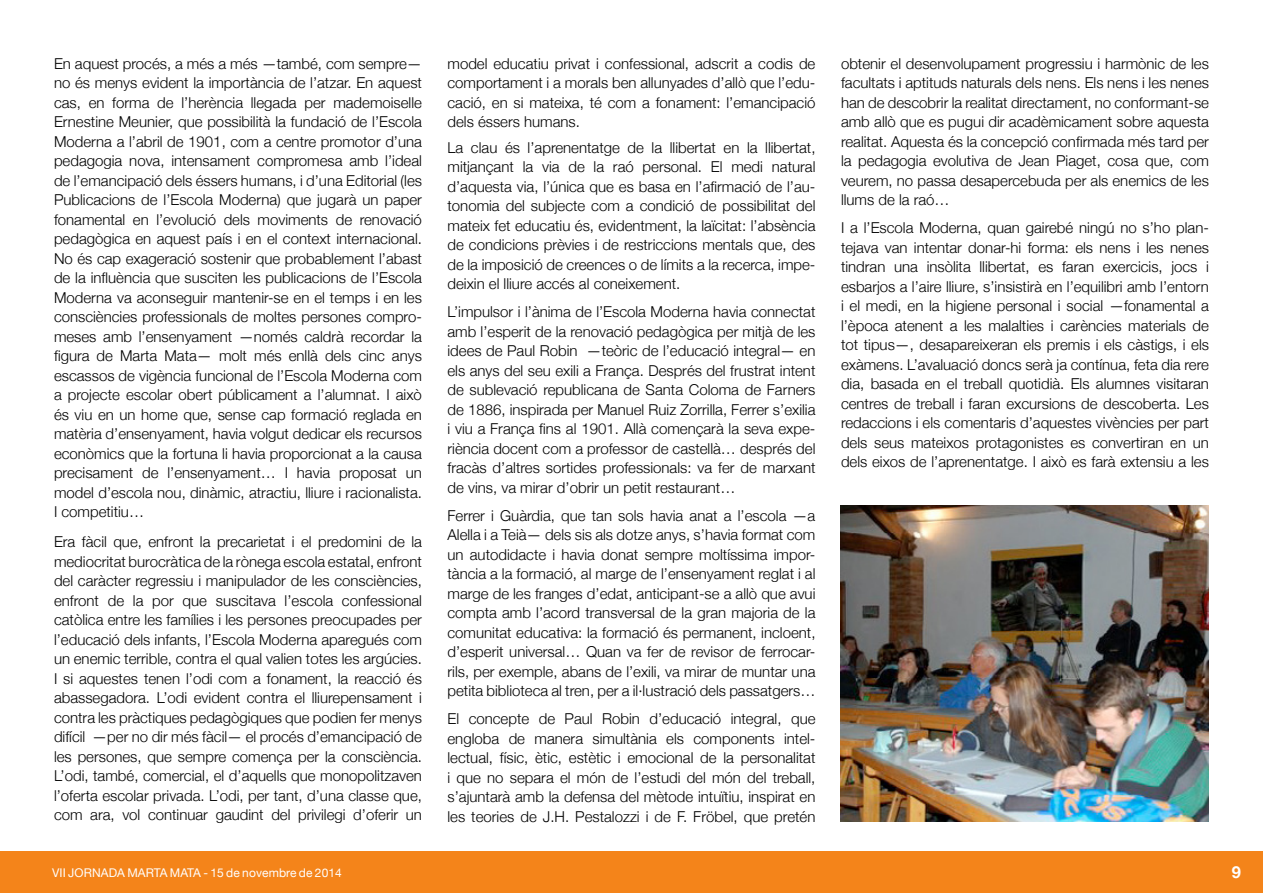
<style>
.page{position:relative;width:1263px;height:893px;background:#fff}
.page>*{position:absolute;margin:0;border:0;box-sizing:border-box;transform-origin:0 0}
.t1{font:700 16.5px "Helvetica Neue";color:#fff}
.t2{font:300 15px/19.5px "Helvetica Neue";color:#000;text-align:justify}
.t3{font:12px "Helvetica Neue";letter-spacing:.01em;color:#fff}
</style>
<div class="page">
<div style="left:0;top:851px;width:1263px;height:42px;background:#f4841a"></div>
<img style="left:840px;top:506px;width:369px;height:316px">
<p class="t2" style="left:54px;top:53px;width:369px">En aquest procés, a més a més —també, com sempre— no és menys evident la importància de l’atzar. En aquest cas, en forma de l’herència llegada per mademoiselle Ernestine Meunier, que possibilità la fundació de l’Escola Moderna a l’abril de 1901, com a centre promotor d’una pedagogia nova, intensament compromesa amb l’ideal de l’emancipació dels éssers humans, i d’una Editorial (les Publicacions de l’Escola Moderna) que jugarà un paper fonamental en l’evolució dels moviments de renovació pedagògica en aquest país i en el context internacional.<br>No és cap exageració sostenir que probablement l’abast de la influència que susciten les publicacions de l’Escola Moderna va aconseguir mantenir-se en el temps i en les consciències professionals de moltes persones compro&shy;meses amb l’ensenyament —només caldrà recordar la figura de Marta Mata— molt més enllà dels cinc anys escassos de vigència funcional de l’Escola Moderna com a projecte escolar obert públicament a l’alumnat. I això és viu en un home que, sense cap formació reglada en matèria d’ensenyament, havia volgut dedicar els recursos econòmics que la fortuna li havia proporcionat a la causa precisament de l’ensenyament… I havia proposat un model d’escola nou, dinàmic, atractiu, lliure i racionalista.<br>I competitiu…</p>
<p class="t2" style="left:54px;top:532px;width:369px">Era fàcil que, enfront la precarietat i el predomini de la mediocritat burocràtica de la rònega escola estatal, enfront del caràcter regressiu i manipulador de les consciències, enfront de la por que suscitava l’escola confessional catòlica entre les famílies i les persones preocupades per l’educació dels infants, l’Escola Moderna aparegués com un enemic terrible, contra el qual valien totes les argúcies.<br>I si aquestes tenen l’odi com a fonament, la reacció és abassegadora. L’odi evident contra el lliurepensament i contra les pràctiques pedagògiques que podien fer menys difícil —per no dir més fàcil— el procés d’emancipació de les persones, que sempre comença per la consciència.<br>L’odi, també, comercial, el d’aquells que monopolitzaven l’oferta escolar privada. L’odi, per tant, d’una classe que, com ara, vol continuar gaudint del privilegi d’oferir un</p>
<p class="t2" style="left:447px;top:53px;width:369px">model educatiu privat i confessional, adscrit a codis de comportament i a morals ben allunyades d’allò que l’edu&shy;cació, en si mateixa, té com a fonament: l’emancipació dels éssers humans.</p>
<p class="t2" style="left:447px;top:137px;width:369px">La clau és l’aprenentatge de la llibertat en la llibertat, mitjançant la via de la raó personal. El medi natural d’aquesta via, l’única que es basa en l’afirmació de l’au&shy;tonomia del subjecte com a condició de possibilitat del mateix fet educatiu és, evidentment, la laïcitat: l’absència de condicions prèvies i de restriccions mentals que, des de la imposició de creences o de límits a la recerca, impe&shy;deixin el lliure accés al coneixement.</p>
<p class="t2" style="left:447px;top:302px;width:369px">L’impulsor i l’ànima de l’Escola Moderna havia connectat amb l’esperit de la renovació pedagògica per mitjà de les idees de Paul Robin —teòric de l’educació integral— en els anys del seu exili a França. Després del frustrat intent de sublevació republicana de Santa Coloma de Farners de 1886, inspirada per Manuel Ruiz Zorrilla, Ferrer s’exilia i viu a França fins al 1901. Allà començarà la seva expe&shy;riència docent com a professor de castellà… després del fracàs d’altres sortides professionals: va fer de marxant de vins, va mirar d’obrir un petit restaurant…</p>
<p class="t2" style="left:447px;top:505px;width:369px">Ferrer i Guàrdia, que tan sols havia anat a l’escola —a Alella i a Teià— dels sis als dotze anys, s’havia format com un autodidacte i havia donat sempre moltíssima impor&shy;tància a la formació, al marge de l’ensenyament reglat i al marge de les franges d’edat, anticipant-se a allò que avui compta amb l’acord transversal de la gran majoria de la comunitat educativa: la formació és permanent, incloent, d’esperit universal… Quan va fer de revisor de ferrocar&shy;rils, per exemple, abans de l’exili, va mirar de muntar una petita biblioteca al tren, per a il·lustració dels passatgers…</p>
<p class="t2" style="left:447px;top:709px;width:369px;text-align:left">El concepte de Paul Robin d’educació integral, que engloba de manera simultània els components intel· lectual, físic, ètic, estètic i emocional de la personalitat i que no separa el món de l’estudi del món del treball, s’ajuntarà amb la defensa del mètode intuïtiu, inspirat en les teories de J.H. Pestalozzi i de F. Fröbel, que pretén</p>
<p class="t2" style="left:841px;top:53px;width:369px">obtenir el desenvolupament progressiu i harmònic de les facultats i aptituds naturals dels nens. Els nens i les nenes han de descobrir la realitat directament, no conformant-se amb allò que es pugui dir acadèmicament sobre aquesta realitat. Aquesta és la concepció confirmada més tard per la pedagogia evolutiva de Jean Piaget, cosa que, com veurem, no passa desapercebuda per als enemics de les llums de la raó…</p>
<p class="t2" style="left:841px;top:218px;width:369px">I a l’Escola Moderna, quan gairebé ningú no s’ho plan&shy;tejava van intentar donar-hi forma: els nens i les nenes tindran una insòlita llibertat, es faran exercicis, jocs i esbarjos a l’aire lliure, s’insistirà en l’equilibri amb l’entorn i el medi, en la higiene personal i social —fonamental a l’època atenent a les malalties i carències materials de tot tipus—, desapareixeran els premis i els càstigs, i els exàmens. L’avaluació doncs serà ja contínua, feta dia rere dia, basada en el treball quotidià. Els alumnes visitaran centres de treball i faran excursions de descoberta. Les redaccions i els comentaris d’aquestes vivències per part dels seus mateixos protagonistes es convertiran en un dels eixos de l’aprenentatge. I això es farà extensiu a les</p>
<p class="t3" style="left:52px;top:866px;width:291px">VII JORNADA MARTA MATA - 15 de novembre de 2014</p>
<p class="t1" style="left:1232px;top:862px;width:11px">9</p>
</div>
